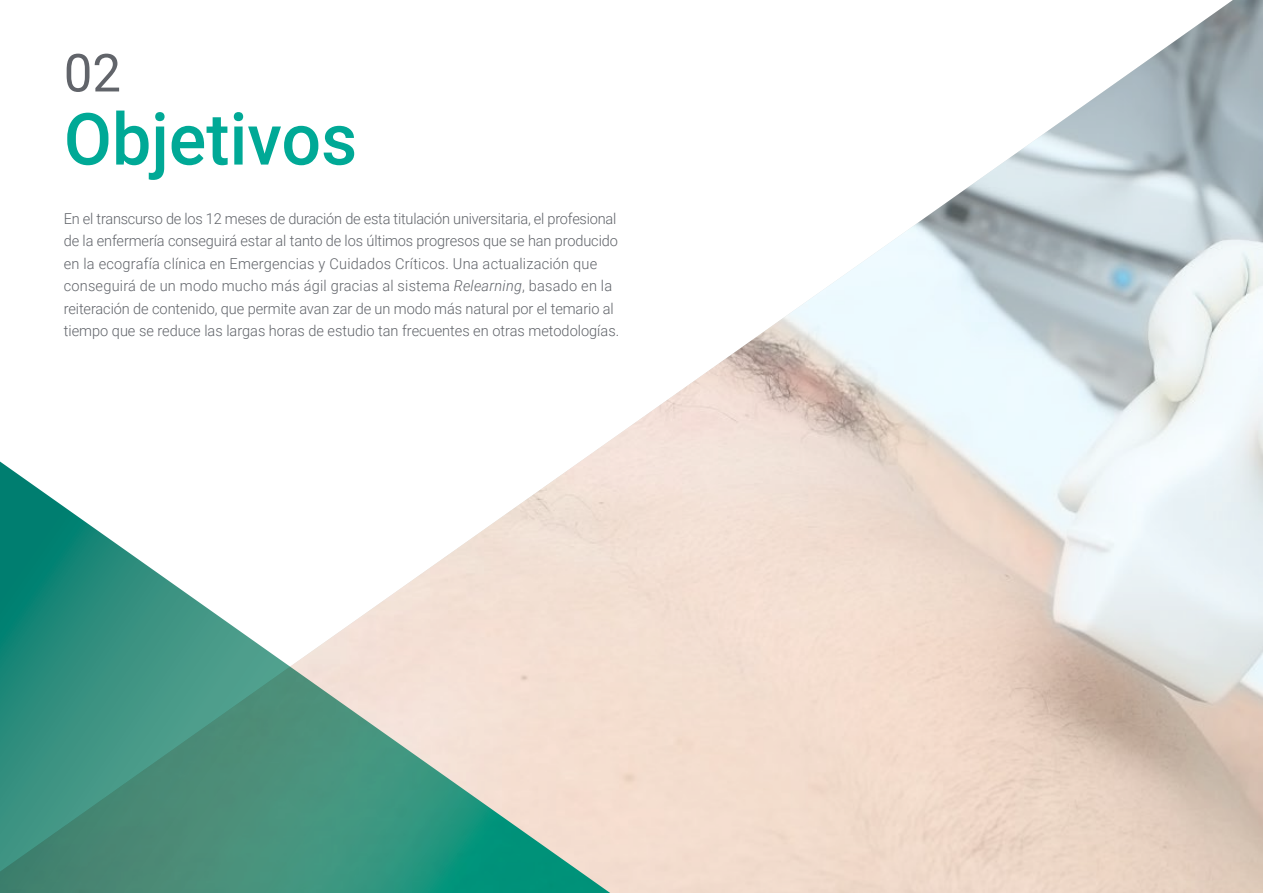
<style>
.page{position:relative;width:1263px;height:893px;background:#fff}
.page>*{position:absolute;margin:0;border:0;box-sizing:border-box;transform-origin:0 0}
.t1{font:500 72px "Roboto";color:#00a996}
.t2{font:52.5px "Roboto";color:#61646a}
.t3{font:300 15px/22.5px "Roboto";letter-spacing:-.005em;color:#61646a}
.s1{font-style:italic}
</style>
<div class="page">
<img style="left:602px;top:0;width:661px;height:893px">
<svg style="left:0;top:446px;width:640px;height:447px"></svg>
<h2 class="t2" style="left:64px;top:36px;width:59px">02</h2>
<h1 class="t1" style="left:64px;top:89px;width:295px">Objetivos</h1>
<p class="t3" style="left:64px;top:207px;width:557px">En el transcurso de los 12 meses de duración de esta titulación universitaria, el profesional de la enfermería conseguirá estar al tanto de los últimos progresos que se han producido en la ecografía clínica en Emergencias y Cuidados Críticos. Una actualización que conseguirá de un modo mucho más ágil gracias al sistema <span class="s1">Relearning</span>, basado en la reiteración de contenido, que permite avan zar de un modo más natural por el temario al tiempo que se reduce las largas horas de estudio tan frecuentes en otras metodologías.</p>
</div>
